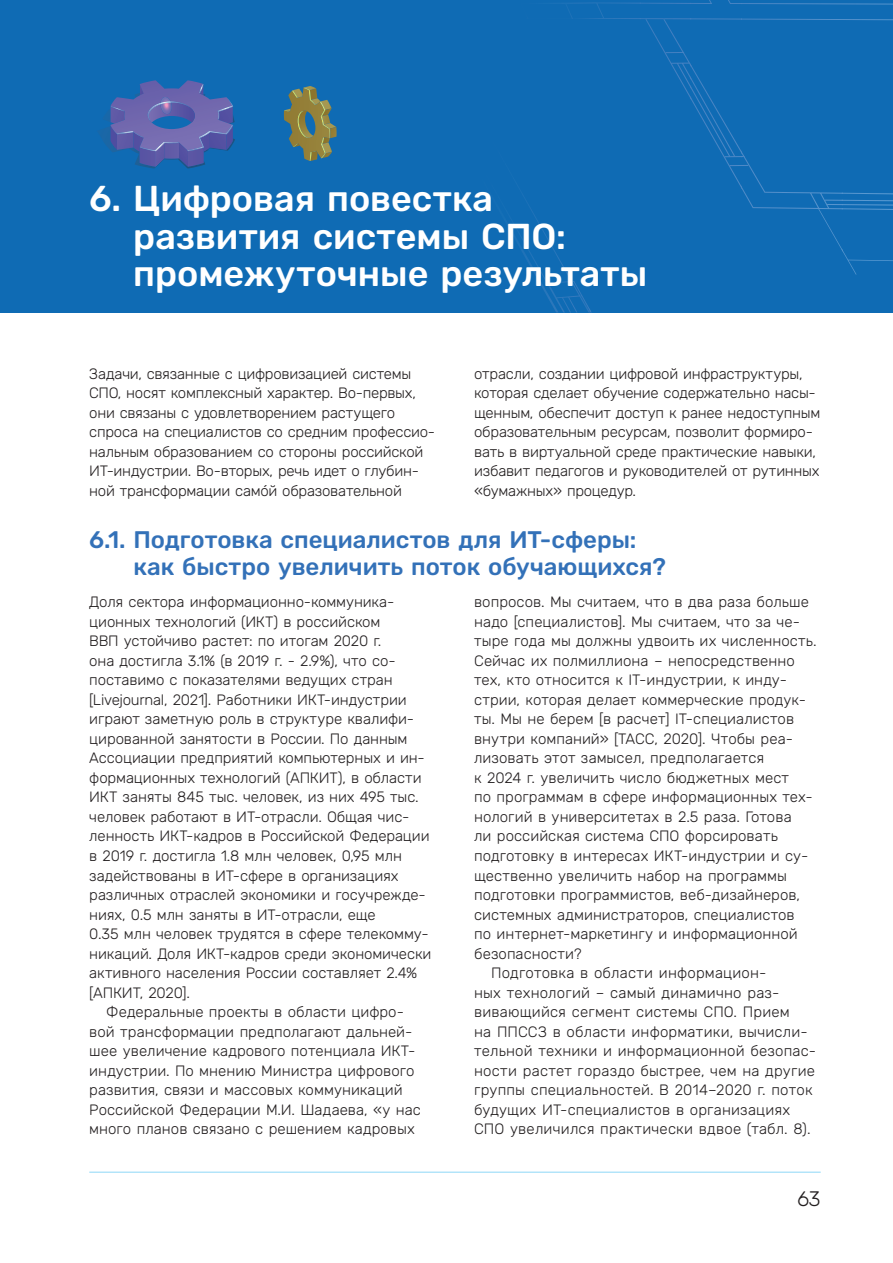
<style>
.page{position:relative;width:893px;height:1263px;background:#fff}
.page>*{position:absolute;margin:0;border:0;box-sizing:border-box;transform-origin:0 0}
.t1{font:500 36px/37.5px "Rubik";color:#fff}
.t2{font:500 24px/27px "Rubik";letter-spacing:-.005em;color:#3371b8}
.t3{font:300 21px "Rubik";color:#231f20}
.t4{font:300 15px "Rubik";color:#231f20}
.t5{font:300 15px/19.5px "Rubik";letter-spacing:-.02em;color:#231f20}
</style>
<div class="page">
<hr style="left:89px;top:1172px;width:732px;height:1px;background:#8dd7f7">
<div style="left:0;top:0;width:893px;height:313px;background:#0f6bb4"></div>
<img style="left:513px;top:209px;width:76px;height:104px">
<img style="left:843px;top:193px;width:50px;height:82px">
<img style="left:742px;top:157px;width:101px;height:95px">
<img style="left:691px;top:0;width:51px;height:189px">
<svg style="left:741px;top:150px;width:4px;height:7px"></svg>
<img style="left:641px;top:3px;width:50px;height:96px">
<img style="left:561px;top:2px;width:80px;height:17px">
<img style="left:741px;top:3px;width:152px;height:17px">
<svg style="left:284px;top:86px;width:53px;height:75px"></svg>
<svg style="left:99px;top:80px;width:136px;height:89px"></svg>
<h1 class="t1" style="left:133px;top:181px;width:516px;text-indent:-44px">6. Цифровая повестка развития системы СПО: промежуточные результаты</h1>
<p class="t5" style="left:89px;top:364px;width:347px">Задачи, связанные с цифровизацией системы СПО, носят комплексный характер. Во-первых, они связаны с удовлетворением растущего спроса на специалистов со средним профессио&shy;нальным образованием со стороны российской ИТ-индустрии. Во-вторых, речь идет о глубин&shy;ной трансформации самóй образовательной</p>
<p class="t5" style="left:474px;top:364px;width:348px">отрасли, создании цифровой инфраструктуры, которая сделает обучение содержательно насы&shy;щенным, обеспечит доступ к ранее недоступным образовательным ресурсам, позволит формиро&shy;вать в виртуальной среде практические навыки, избавит педагогов и руководителей от рутинных «бумажных» процедур.</p>
<h2 class="t2" style="left:133px;top:527px;width:534px;text-indent:-44px">6.1. Подготовка специалистов для ИТ-сферы: как быстро увеличить поток обучающихся?</h2>
<p class="t4" style="left:89px;top:594px;width:307px">Доля сектора информационно-коммуника-</p>
<p class="t4" style="left:89px;top:613px;width:293px">ционных технологий (ИКТ) в российском</p>
<p class="t4" style="left:89px;top:633px;width:294px">ВВП устойчиво растет: по итогам 2020 г.</p>
<p class="t4" style="left:89px;top:652px;width:308px">она достигла 3.1% (в 2019 г. - 2.9%), что со-</p>
<p class="t4" style="left:89px;top:672px;width:305px">поставимо с показателями ведущих стран</p>
<p class="t4" style="left:89px;top:691px;width:319px">[Livejournal, 2021]. Работники ИКТ-индустрии</p>
<p class="t4" style="left:89px;top:711px;width:326px">играют заметную роль в структуре квалифи-</p>
<p class="t4" style="left:89px;top:730px;width:320px">цированной занятости в России. По данным</p>
<p class="t4" style="left:89px;top:750px;width:337px">Ассоциации предприятий компьютерных и ин-</p>
<p class="t4" style="left:89px;top:769px;width:334px">формационных технологий (АПКИТ), в области</p>
<p class="t4" style="left:89px;top:789px;width:331px">ИКТ заняты 845 тыс. человек, из них 495 тыс.</p>
<p class="t4" style="left:89px;top:808px;width:322px">человек работают в ИТ-отрасли. Общая чис-</p>
<p class="t4" style="left:89px;top:828px;width:342px">ленность ИКТ-кадров в Российской Федерации</p>
<p class="t4" style="left:89px;top:847px;width:314px">в 2019 г. достигла 1.8 млн человек, 0,95 млн</p>
<p class="t4" style="left:89px;top:867px;width:311px">задействованы в ИТ-сфере в организациях</p>
<p class="t4" style="left:89px;top:886px;width:338px">различных отраслей экономики и госучреж де-</p>
<p class="t4" style="left:89px;top:906px;width:288px">ниях, 0.5 млн заняты в ИТ-отрасли, еще</p>
<p class="t4" style="left:89px;top:925px;width:341px">0.35 млн человек трудятся в сфере телекомму-</p>
<p class="t4" style="left:89px;top:945px;width:344px">никаций. Доля ИКТ-кадров среди экономически</p>
<p class="t4" style="left:89px;top:964px;width:329px">активного населения России составляет 2.4%</p>
<p class="t4" style="left:89px;top:984px;width:102px">[АПКИТ, 2020].</p>
<p class="t4" style="left:106px;top:1003px;width:299px">Федеральные проекты в области цифро-</p>
<p class="t4" style="left:89px;top:1023px;width:325px">вой трансформации предполагают дальней-</p>
<p class="t4" style="left:89px;top:1042px;width:327px">шее увеличение кадрового потенциала ИКТ-</p>
<p class="t4" style="left:89px;top:1062px;width:327px">индустрии. По мнению Министра цифрового</p>
<p class="t4" style="left:89px;top:1081px;width:315px">развития, связи и массовых коммуникаций</p>
<p class="t4" style="left:89px;top:1101px;width:333px">Российской Федерации М.И. Шадаева, «у нас</p>
<p class="t4" style="left:89px;top:1120px;width:327px">много планов связано с решением кадровых</p>
<p class="t4" style="left:474px;top:594px;width:336px">вопросов. Мы считаем, что в два раза больше</p>
<p class="t4" style="left:474px;top:613px;width:327px">надо [специалистов]. Мы считаем, что за че-</p>
<p class="t4" style="left:474px;top:633px;width:344px">тыре года мы должны удвоить их численность.</p>
<p class="t4" style="left:474px;top:652px;width:322px">Сейчас их полмиллиона – непосредственно</p>
<p class="t4" style="left:474px;top:672px;width:314px">тех, кто относится к IT-индустрии, к инду-</p>
<p class="t4" style="left:474px;top:691px;width:333px">стрии, которая делает коммерческие продук-</p>
<p class="t4" style="left:474px;top:711px;width:321px">ты. Мы не берем [в расчет] IT-специалистов</p>
<p class="t4" style="left:474px;top:730px;width:320px">внутри компаний» [ТАСС, 2020]. Чтобы реа-</p>
<p class="t4" style="left:474px;top:750px;width:292px">лизовать этот замысел, предполагается</p>
<p class="t4" style="left:474px;top:769px;width:316px">к 2024 г. увеличить число бюджетных мест</p>
<p class="t4" style="left:474px;top:789px;width:340px">по программам в сфере информационных тех-</p>
<p class="t4" style="left:474px;top:808px;width:319px">нологий в университетах в 2.5 раза. Готова</p>
<p class="t4" style="left:474px;top:828px;width:305px">ли российская система СПО форсировать</p>
<p class="t4" style="left:474px;top:847px;width:336px">подготовку в интересах ИКТ-индустрии и су-</p>
<p class="t4" style="left:474px;top:867px;width:314px">щественно увеличить набор на программы</p>
<p class="t4" style="left:474px;top:886px;width:327px">подготовки программистов, веб-дизайнеров,</p>
<p class="t4" style="left:474px;top:906px;width:322px">системных администраторов, специалистов</p>
<p class="t4" style="left:474px;top:925px;width:325px">по интернет-маркетингу и информационной</p>
<p class="t4" style="left:474px;top:945px;width:109px">безопасности?</p>
<p class="t4" style="left:491px;top:964px;width:277px">Подготовка в области информацион-</p>
<p class="t4" style="left:474px;top:984px;width:307px">ных технологий – самый динамично раз-</p>
<p class="t4" style="left:474px;top:1003px;width:317px">вивающийся сегмент системы СПО. Прием</p>
<p class="t4" style="left:474px;top:1023px;width:335px">на ППССЗ в области информатики, вычисли-</p>
<p class="t4" style="left:474px;top:1042px;width:344px">тельной техники и информационной безопас-</p>
<p class="t4" style="left:474px;top:1062px;width:342px">ности растет гораздо быстрее, чем на другие</p>
<p class="t4" style="left:474px;top:1081px;width:340px">группы специальностей. В 2014–2020 г. поток</p>
<p class="t4" style="left:474px;top:1101px;width:318px">будущих ИТ-специалистов в организациях</p>
<p class="t4" style="left:474px;top:1120px;width:338px">СПО увеличился практически вдвое (табл. 8).</p>
<h3 class="t3" style="left:797px;top:1187px;width:25px">63</h3>
</div>
